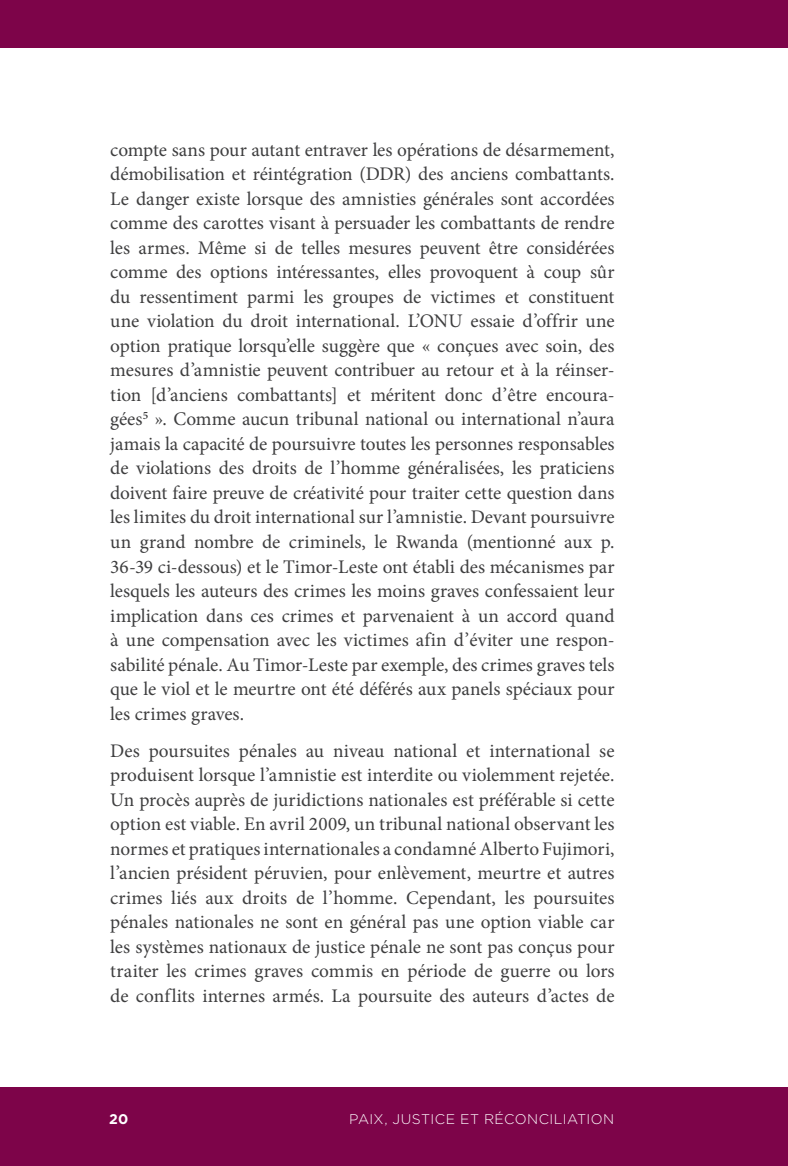
<style>
.page{position:relative;width:788px;height:1166px;background:#fff}
.page>*{position:absolute;margin:0;border:0;box-sizing:border-box;transform-origin:0 0}
.BodyText{font:19.25px/24.5px "Minion Pro";color:#3e3e3f;text-align:justify}
.Footer__LEFT_page{font:300 14px "Gotham";letter-spacing:.03em;color:#fff}
.Footer__LEFT_page_nu{font:700 14px "Gotham";color:#fff}
</style>
<div class="page">
<div style="left:0;top:1087px;width:788px;height:79px;background:#7d0449"></div>
<div style="left:0;top:0;width:788px;height:47px;background:#7d0449"></div>
<p class="BodyText" style="left:110px;top:137px;width:506px">compte sans pour autant entraver les opérations de désarmement, démobilisation et réintégration (DDR) des anciens combattants.<br>Le danger existe lorsque des amnisties générales sont accordées comme des carottes visant à persuader les combattants de rendre les armes. Même si de telles mesures peuvent être considérées comme des options intéressantes, elles provoquent à coup sûr du ressentiment parmi les groupes de victimes et constituent une violation du droit international. L’ONU essaie d’offrir une option pratique lorsqu’elle suggère que « conçues avec soin, des mesures d’amnistie peuvent contribuer au retour et à la réinser&shy;tion [d’anciens combattants] et méritent donc d’être encoura&shy;gées<sup>5</sup> ». Comme aucun tribunal national ou international n’aura jamais la capacité de poursuivre toutes les personnes responsables de violations des droits de l’homme généralisées, les praticiens doivent faire preuve de créativité pour traiter cette question dans les limites du droit international sur l’amnistie. Devant poursuivre un grand nombre de criminels, le Rwanda (mentionné aux p.<br>36-39 ci-dessous) et le Timor-Leste ont établi des mécanismes par lesquels les auteurs des crimes les moins graves confessaient leur implication dans ces crimes et parvenaient à un accord quand à une compensation avec les victimes afin d’éviter une respon&shy;sabilité pénale. Au Timor-Leste par exemple, des crimes graves tels que le viol et le meurtre ont été déférés aux panels spéciaux pour les crimes graves.</p>
<p class="BodyText" style="left:110px;top:738px;width:506px">Des poursuites pénales au niveau national et international se produisent lorsque l’amnistie est interdite ou violemment rejetée.<br>Un procès auprès de juridictions nationales est préférable si cette option est viable. En avril 2009, un tribunal national observant les normes et pratiques internationales a condamné Alberto Fujimori, l’ancien président péruvien, pour enlèvement, meurtre et autres crimes liés aux droits de l’homme. Cependant, les poursuites pénales nationales ne sont en général pas une option viable car les systèmes nationaux de justice pénale ne sont pas conçus pour traiter les crimes graves commis en période de guerre ou lors de conflits internes armés. La poursuite des auteurs d’actes de</p>
<p class="Footer__LEFT_page_nu" style="left:109px;top:1110px;width:21px">20</p>
<p class="Footer__LEFT_page" style="left:349px;top:1111px;width:267px">PAIX, JUSTICE ET RÉCONCILIATION</p>
</div>
